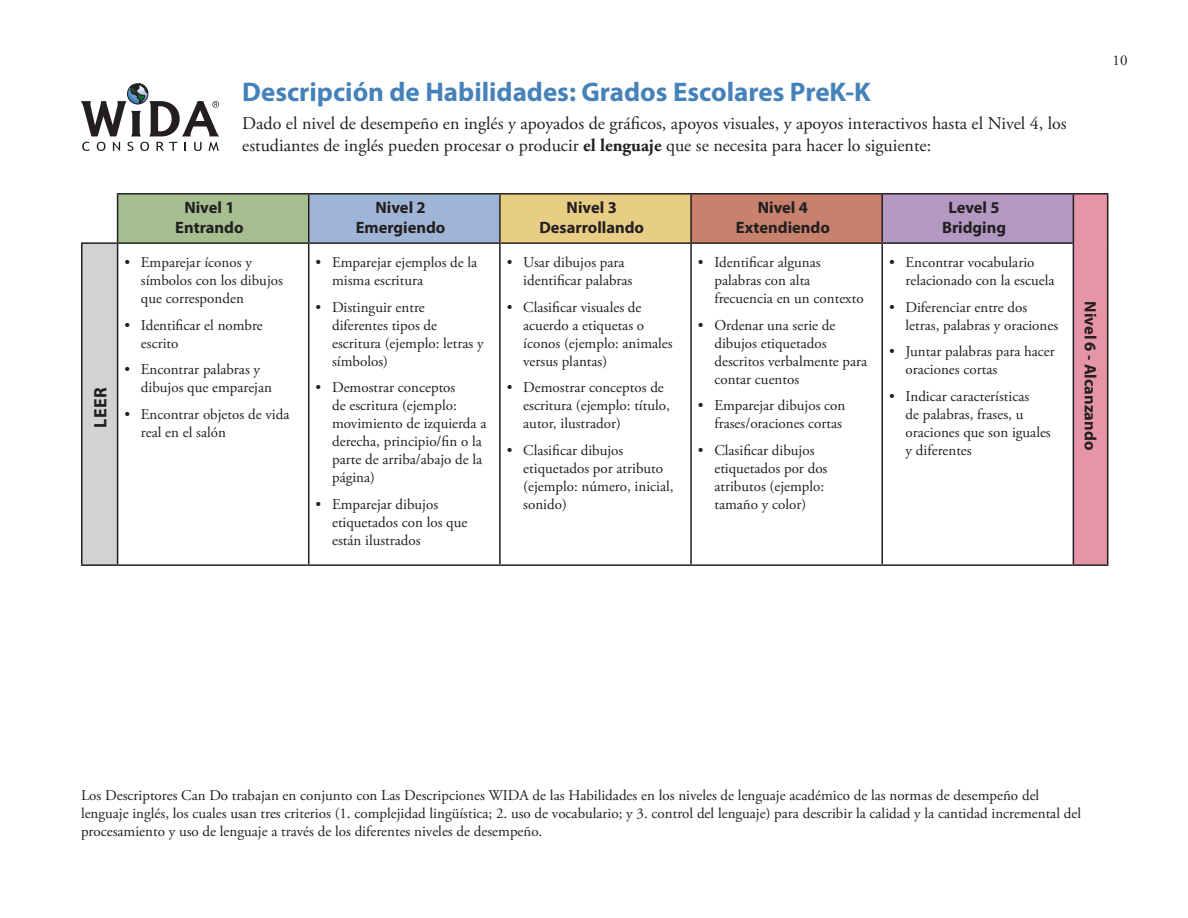
<style>
.page{position:relative;width:1188px;height:918px;background:#fff}
.page>*{position:absolute;margin:0;border:0;box-sizing:border-box;transform-origin:0 0}
.subhead{font:700 27px "Myriad Pro";color:#4682ba}
.body{font:18px/21.6px "Adobe Garamond Pro";color:#231f20}
.t1{font:700 18px "Myriad Pro";color:#231f20}
.t2{font:700 16.5px "Myriad Pro";color:#231f20}
.spanish_bullets{font:15px/18px "Adobe Garamond Pro";color:#231f20}
.body-2{font:15px/18px "Adobe Garamond Pro";color:#231f20}
.s1{font-weight:700}
</style>
<div class="page">
<svg style="left:82px;top:142px;width:8px;height:9px"></svg>
<svg style="left:97px;top:142px;width:9px;height:9px"></svg>
<svg style="left:113px;top:142px;width:7px;height:9px"></svg>
<svg style="left:127px;top:142px;width:6px;height:9px"></svg>
<svg style="left:140px;top:142px;width:9px;height:9px"></svg>
<svg style="left:156px;top:142px;width:21px;height:9px"></svg>
<svg style="left:194px;top:142px;width:8px;height:9px"></svg>
<svg style="left:208px;top:142px;width:11px;height:9px"></svg>
<svg style="left:81px;top:84px;width:138px;height:52px"></svg>
<div style="left:118px;top:194px;width:191px;height:49px;background:#a6bf91"></div>
<div style="left:309px;top:194px;width:191px;height:49px;background:#9fb5d7"></div>
<div style="left:500px;top:194px;width:191px;height:49px;background:#e8cd85"></div>
<div style="left:691px;top:194px;width:191px;height:49px;background:#c8816c"></div>
<div style="left:882px;top:194px;width:191px;height:49px;background:#b398c2"></div>
<div style="left:1073px;top:194px;width:35px;height:371px;background:#e694a8"></div>
<div style="left:82px;top:243px;width:36px;height:322px;background:#d1d2d4"></div>
<hr style="left:309px;top:193px;width:191px;height:2px;background:#231f20">
<hr style="left:500px;top:193px;width:191px;height:2px;background:#231f20">
<hr style="left:499px;top:195px;width:2px;height:47px;background:#231f20">
<hr style="left:691px;top:193px;width:191px;height:2px;background:#231f20">
<hr style="left:690px;top:195px;width:2px;height:47px;background:#231f20">
<hr style="left:882px;top:193px;width:191px;height:2px;background:#231f20">
<hr style="left:881px;top:195px;width:2px;height:47px;background:#231f20">
<hr style="left:1073px;top:193px;width:35px;height:2px;background:#231f20">
<hr style="left:1073px;top:195px;width:1px;height:47px;background:#231f20">
<hr style="left:1107px;top:195px;width:1px;height:48px;background:#231f20">
<hr style="left:309px;top:242px;width:191px;height:2px;background:#231f20">
<hr style="left:308px;top:244px;width:1px;height:320px;background:#231f20">
<hr style="left:500px;top:242px;width:191px;height:2px;background:#231f20">
<hr style="left:499px;top:244px;width:2px;height:320px;background:#231f20">
<hr style="left:691px;top:242px;width:191px;height:2px;background:#231f20">
<hr style="left:690px;top:244px;width:2px;height:320px;background:#231f20">
<hr style="left:882px;top:242px;width:192px;height:2px;background:#231f20">
<hr style="left:881px;top:244px;width:2px;height:320px;background:#231f20">
<hr style="left:1073px;top:244px;width:1px;height:320px;background:#231f20">
<hr style="left:1107px;top:243px;width:1px;height:321px;background:#231f20">
<hr style="left:118px;top:564px;width:191px;height:2px;background:#231f20">
<hr style="left:309px;top:564px;width:191px;height:2px;background:#231f20">
<hr style="left:500px;top:564px;width:191px;height:2px;background:#231f20">
<hr style="left:691px;top:564px;width:191px;height:2px;background:#231f20">
<hr style="left:882px;top:564px;width:191px;height:2px;background:#231f20">
<hr style="left:1073px;top:564px;width:35px;height:2px;background:#231f20">
<hr style="left:117px;top:193px;width:192px;height:2px;background:#231f20">
<hr style="left:117px;top:195px;width:1px;height:47px;background:#231f20">
<hr style="left:308px;top:195px;width:1px;height:47px;background:#231f20">
<hr style="left:118px;top:242px;width:191px;height:2px;background:#231f20">
<hr style="left:81px;top:242px;width:37px;height:2px;background:#231f20">
<hr style="left:81px;top:244px;width:1px;height:320px;background:#231f20">
<hr style="left:117px;top:244px;width:1px;height:320px;background:#231f20">
<hr style="left:81px;top:564px;width:37px;height:2px;background:#231f20">
<p class="t1" style="left:89px;top:428px;width:42px;rotate:-90deg">LEER</p>
<p class="subhead" style="left:242px;top:75px;width:630px">Descripción de Habilidades: Grados Escolares PreK-K</p>
<p class="body" style="left:242px;top:113px;width:826px">Dado el nivel de desempeño en inglés y apoyados de gráficos, apoyos visuales, y apoyos interactivos hasta el Nivel 4, los estudiantes de inglés pueden procesar o producir <span class="s1">el lenguaje</span> que se necesita para hacer lo siguiente:</p>
<p class="t2" style="left:184px;top:197px;width:52px">Nivel 1</p>
<p class="t2" style="left:175px;top:216px;width:70px">Entrando</p>
<p class="spanish_bullets" style="left:141px;top:254px;width:143px;text-indent:-16px">• Emparejar íconos y símbolos con los dibujos que corresponden</p>
<p class="spanish_bullets" style="left:141px;top:316px;width:123px;text-indent:-16px">• Identificar el nombre escrito</p>
<p class="spanish_bullets" style="left:141px;top:361px;width:133px;text-indent:-16px">• Encontrar palabras y dibujos que emparejan</p>
<p class="spanish_bullets" style="left:141px;top:406px;width:150px;text-indent:-16px">• Encontrar objetos de vida real en el salón</p>
<p class="t2" style="left:376px;top:197px;width:52px">Nivel 2</p>
<p class="t2" style="left:356px;top:216px;width:91px">Emergiendo</p>
<p class="spanish_bullets" style="left:332px;top:254px;width:147px;text-indent:-16px">• Emparejar ejemplos de la misma escritura</p>
<p class="spanish_bullets" style="left:332px;top:298px;width:153px;text-indent:-16px">• Distinguir entre diferentes tipos de escritura (ejemplo: letras y símbolos)</p>
<p class="spanish_bullets" style="left:332px;top:379px;width:156px;text-indent:-16px">• Demostrar conceptos<br>de escritura (ejemplo: movimiento de izquierda a derecha, principio/fin o la parte de arriba/abajo de la página)</p>
<p class="spanish_bullets" style="left:332px;top:496px;width:137px;text-indent:-16px">• Emparejar dibujos etiquetados con los que están ilustrados</p>
<p class="t2" style="left:567px;top:197px;width:52px">Nivel 3</p>
<p class="t2" style="left:539px;top:216px;width:106px">Desarrollando</p>
<p class="spanish_bullets" style="left:523px;top:254px;width:111px;text-indent:-16px">• Usar dibujos para identificar palabras</p>
<p class="spanish_bullets" style="left:523px;top:298px;width:151px;text-indent:-16px">• Clasificar visuales de acuerdo a etiquetas o íconos (ejemplo: animales versus plantas)</p>
<p class="spanish_bullets" style="left:523px;top:379px;width:148px;text-indent:-16px">• Demostrar conceptos de escritura (ejemplo: título, autor, ilustrador)</p>
<p class="spanish_bullets" style="left:523px;top:442px;width:152px;text-indent:-16px">• Clasificar dibujos etiquetados por atributo (ejemplo: número, inicial, sonido)</p>
<p class="t2" style="left:758px;top:197px;width:52px">Nivel 4</p>
<p class="t2" style="left:736px;top:216px;width:96px">Extendiendo</p>
<p class="spanish_bullets" style="left:714px;top:254px;width:151px;text-indent:-16px">• Identificar algunas palabras con alta frecuencia en un contexto</p>
<p class="spanish_bullets" style="left:714px;top:316px;width:154px;text-indent:-16px">• Ordenar una serie de dibujos etiquetados descritos verbalmente para contar cuentos</p>
<p class="spanish_bullets" style="left:698px;top:397px;width:149px;text-align:right">• Emparejar dibujos con frases/oraciones cortas</p>
<p class="spanish_bullets" style="left:714px;top:442px;width:115px;text-indent:-16px">• Clasificar dibujos etiquetados por dos atributos (ejemplo: tamaño y color)</p>
<p class="t2" style="left:949px;top:197px;width:53px">Level 5</p>
<p class="t2" style="left:942px;top:216px;width:66px">Bridging</p>
<p class="spanish_bullets" style="left:906px;top:254px;width:150px;text-indent:-16px">• Encontrar vocabulario relacionado con la escuela</p>
<p class="spanish_bullets" style="left:906px;top:298px;width:154px;text-indent:-16px">• Diferenciar entre dos letras, palabras y oraciones</p>
<p class="spanish_bullets" style="left:906px;top:343px;width:151px;text-indent:-16px">• Juntar palabras para hacer oraciones cortas</p>
<p class="spanish_bullets" style="left:906px;top:388px;width:147px;text-indent:-16px">• Indicar características<br>de palabras, frases, u oraciones que son iguales y diferentes</p>
<p class="body-2" style="left:1113px;top:52px;width:16px">10</p>
<p class="t2" style="left:1101px;top:301px;width:150px;rotate:90deg">Nivel 6 - Alcanzando</p>
<p class="body-2" style="left:81px;top:786px;width:1002px">Los Descriptores Can Do trabajan en conjunto con Las Descripciones WIDA de las Habilidades en los niveles de lenguaje académico de las normas de desempeño del lenguaje inglés, los cuales usan tres criterios (1. complejidad lingüística; 2. uso de vocabulario; y 3. control del lenguaje) para describir la calidad y la cantidad incremental del procesamiento y uso de lenguaje a través de los diferentes niveles de desempeño.</p>
</div>
